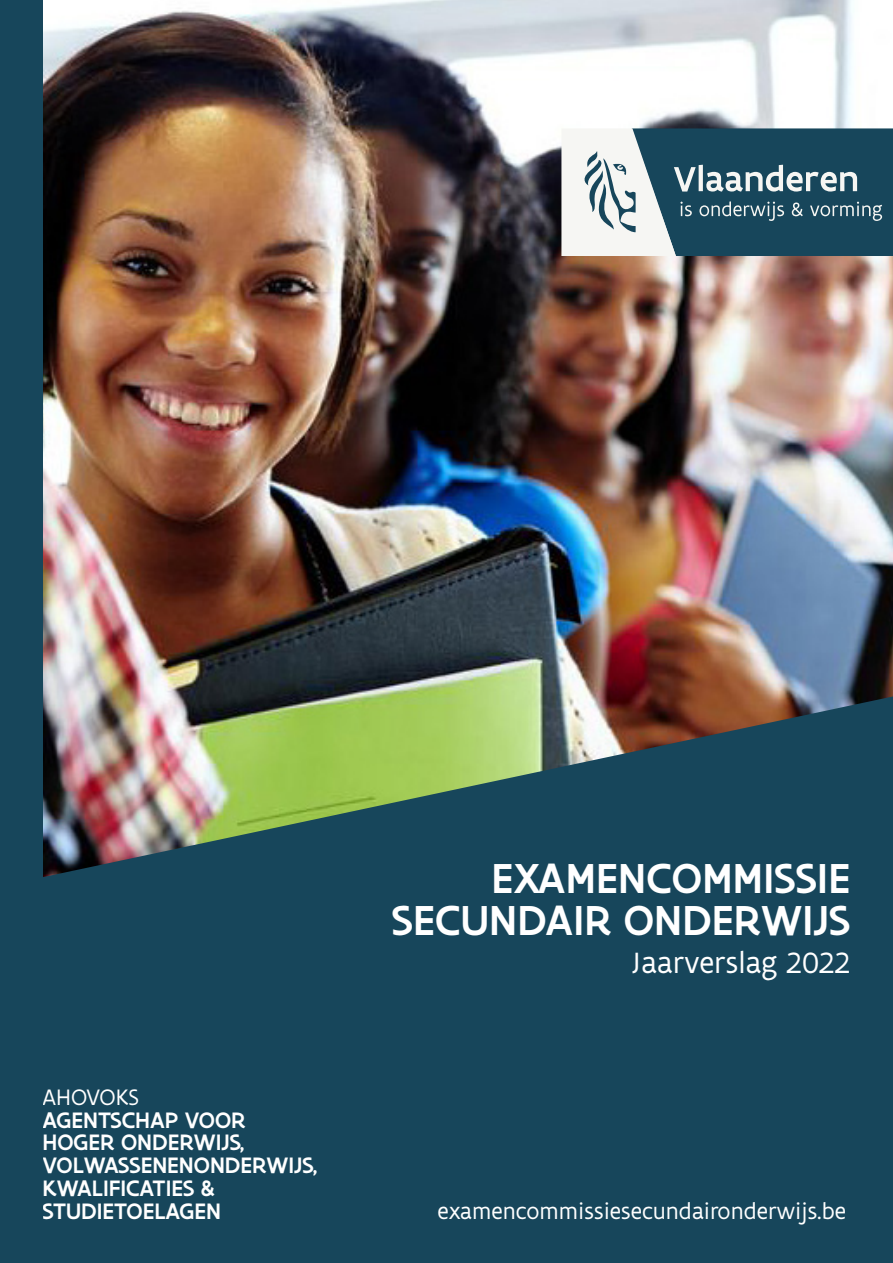
<style>
.page{position:relative;width:893px;height:1263px;background:#fff}
.page>*{position:absolute;margin:0;border:0;box-sizing:border-box;transform-origin:0 0}
.t1{font:500 45px/42px "Flanders Art Sans";letter-spacing:.005em;color:#fff;text-align:right}
.t2{font:31.5px "Flanders Art Sans";color:#fff}
.t3{font:500 24px/23px "Flanders Art Sans";color:#fff}
.t4{font:24px "Flanders Art Sans";color:#fff}
</style>
<div class="page">
<img style="left:43px;top:0;width:850px;height:696px">
<svg style="left:43px;top:696px;width:850px;height:567px;background:#2c545d"></svg>
<div style="left:0;top:0;width:43px;height:1263px;background:#17465b"></div>
<svg style="left:561px;top:128px;width:332px;height:128px"></svg>
<p class="t4" style="left:43px;top:1082px;width:98px">AHOVOKS</p>
<p class="t3" style="left:43px;top:1108px;width:276px">AGENTSCHAP VOOR<br>HOGER ONDERWIJS,<br>VOLWASSENENONDERWIJS,<br>KWALIFICATIES &amp;<br>STUDIETOELAGEN</p>
<h1 class="t1" style="left:392px;top:857px;width:460px">EXAMENCOMMISSIE<br>SECUNDAIR ONDERWIJS</h1>
<h2 class="t2" style="left:630px;top:943px;width:221px">Jaarverslag 2022</h2>
<p class="t4" style="left:438px;top:1197px;width:410px">examencommissiesecundaironderwijs.be</p>
</div>
